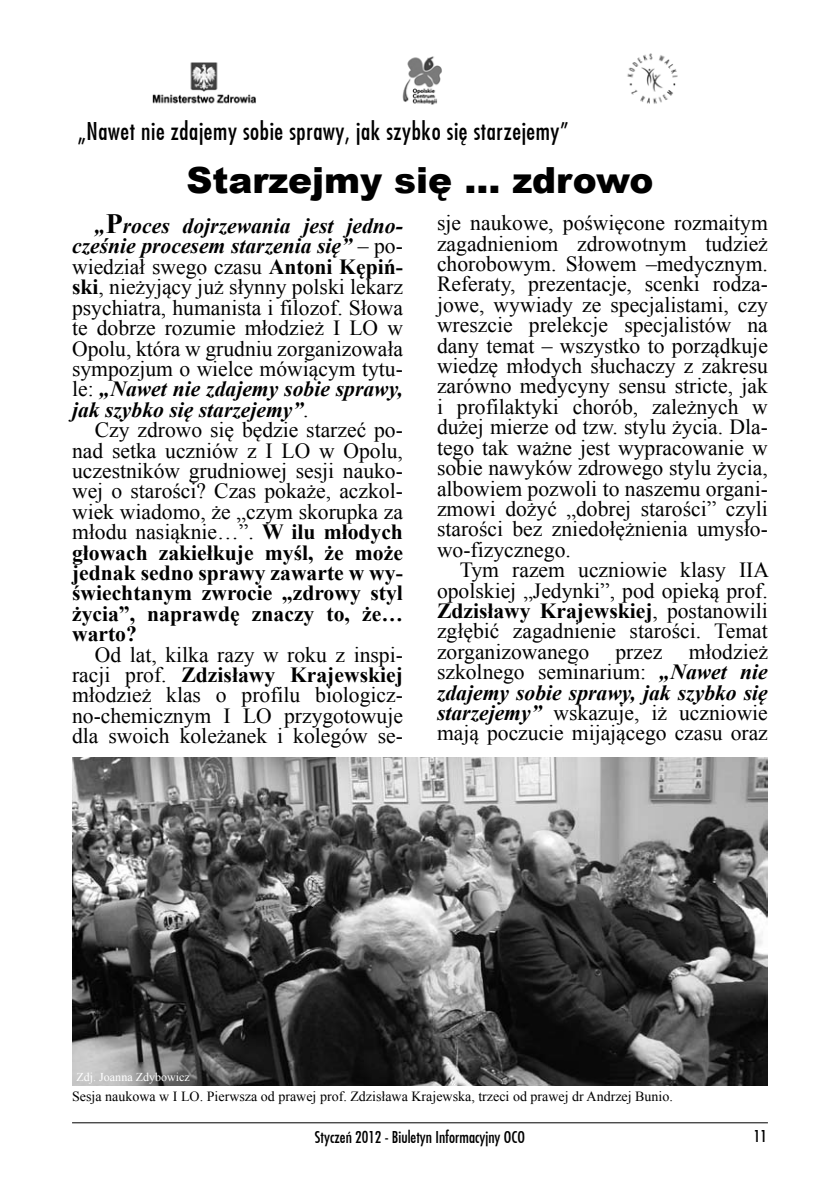
<style>
.page{position:relative;width:840px;height:1191px;background:#fff}
.page>*{position:absolute;margin:0;border:0;box-sizing:border-box;transform-origin:0 0}
.t1{font:900 36px "Arial";color:#000}
.t2{font:24px "Fujiyama";letter-spacing:.025em;color:#000}
.t3{font:21.6px/20.4px "Times New Roman";color:#000;text-align:justify}
.t4{font:16px "Fujiyama";color:#000}
.t5{font:14px "Times New Roman";color:#000}
.t6{font:12px "Times New Roman";color:#fff}
.s1{font-weight:700;font-style:italic;font-size:22px}
.s2{font-weight:700;font-size:28px}
.s3{font-weight:700;font-style:italic}
.s4{font-weight:700}
</style>
<div class="page">
<hr style="left:72px;top:1122px;width:695px;height:1px;background:#000">
<img style="left:152px;top:53px;width:526px;height:52px">
<img style="left:72px;top:757px;width:695px;height:328px">
<p class="t2" style="left:78px;top:115px;width:492px">„Nawet nie zdajemy sobie sprawy, jak szybko się starzejemy”</p>
<h1 class="t1" style="left:186px;top:154px;width:468px">Starzejmy się … zdrowo</h1>
<p class="t3" style="left:72px;top:215px;width:332px;text-indent:23px"><span class="s1">„</span><span class="s2">P</span><span class="s3">roces dojrzewania jest jedno&shy;cześnie procesem starzenia się”</span> – po&shy;wiedział swego czasu <span class="s4">Antoni Kępiń&shy;ski</span>, nieżyjący już słynny polski lekarz psychiatra, humanista i filozof. Słowa te dobrze rozumie młodzież I LO w Opolu, która w grudniu zorganizowała sympozjum o wielce mówiącym tytu&shy;le: <span class="s3">„Nawet nie zdajemy sobie sprawy, jak szybko się starzejemy”</span>.</p>
<p class="t3" style="left:72px;top:419px;width:332px;text-indent:23px">Czy zdrowo się będzie starzeć po&shy;nad setka uczniów z I LO w Opolu, uczestników grudniowej sesji nauko&shy;wej o starości? Czas pokaże, aczkol&shy;wiek wiadomo, że „czym skorupka za młodu nasiąknie…”. <span class="s4">W ilu młodych głowach zakiełkuje myśl, że może jednak sedno sprawy zawarte w wy&shy;świechtanym zwrocie „zdrowy styl życia”, naprawdę znaczy to, że… warto?</span></p>
<p class="t3" style="left:72px;top:644px;width:332px;text-indent:23px">Od lat, kilka razy w roku z inspi&shy;racji prof. <span class="s4">Zdzisławy Krajewskiej </span>młodzież klas o profilu biologicz&shy;no-chemicznym I LO przygotowuje dla swoich koleżanek i kolegów se-</p>
<p class="t3" style="left:437px;top:212px;width:332px">sje naukowe, poświęcone rozmaitym zagadnieniom zdrowotnym tudzież chorobowym. Słowem –medycznym.<br>Referaty, prezentacje, scenki rodza&shy;jowe, wywiady ze specjalistami, czy wreszcie prelekcje specjalistów na dany temat – wszystko to porządkuje wiedzę młodych słuchaczy z zakresu zarówno medycyny sensu stricte, jak i profilaktyki chorób, zależnych w dużej mierze od tzw. stylu życia. Dla&shy;tego tak ważne jest wypracowanie w sobie nawyków zdrowego stylu życia, albowiem pozwoli to naszemu organi&shy;zmowi dożyć „dobrej starości” czyli starości bez zniedołężnienia umysło&shy;wo-fizycznego.</p>
<p class="t3" style="left:437px;top:559px;width:333px;text-indent:23px">Tym razem uczniowie klasy IIA opolskiej „Jedynki”, pod opieką prof.<br><span class="s4">Zdzisławy Krajewskiej</span>, postanowili zgłębić zagadnienie starości. Temat zorganizowanego przez młodzież szkolnego seminarium: <span class="s3">„Nawet nie zdajemy sobie sprawy, jak szybko się starzejemy”</span> wskazuje, iż uczniowie mają poczucie mijającego czasu oraz</p>
<p class="t6" style="left:77px;top:1068px;width:114px">Zdj. Joanna Zdybowicz</p>
<p class="t5" style="left:72px;top:1086px;width:602px">Sesja naukowa w I LO. Pierwsza od prawej prof. Zdzisława Krajewska, trzeci od prawej dr Andrzej Bunio.</p>
<p class="t4" style="left:315px;top:1126px;width:211px">Styczeń 2012 - Biuletyn Informacyjny OCO</p>
<p class="t4" style="left:753px;top:1125px;width:15px">11</p>
</div>
